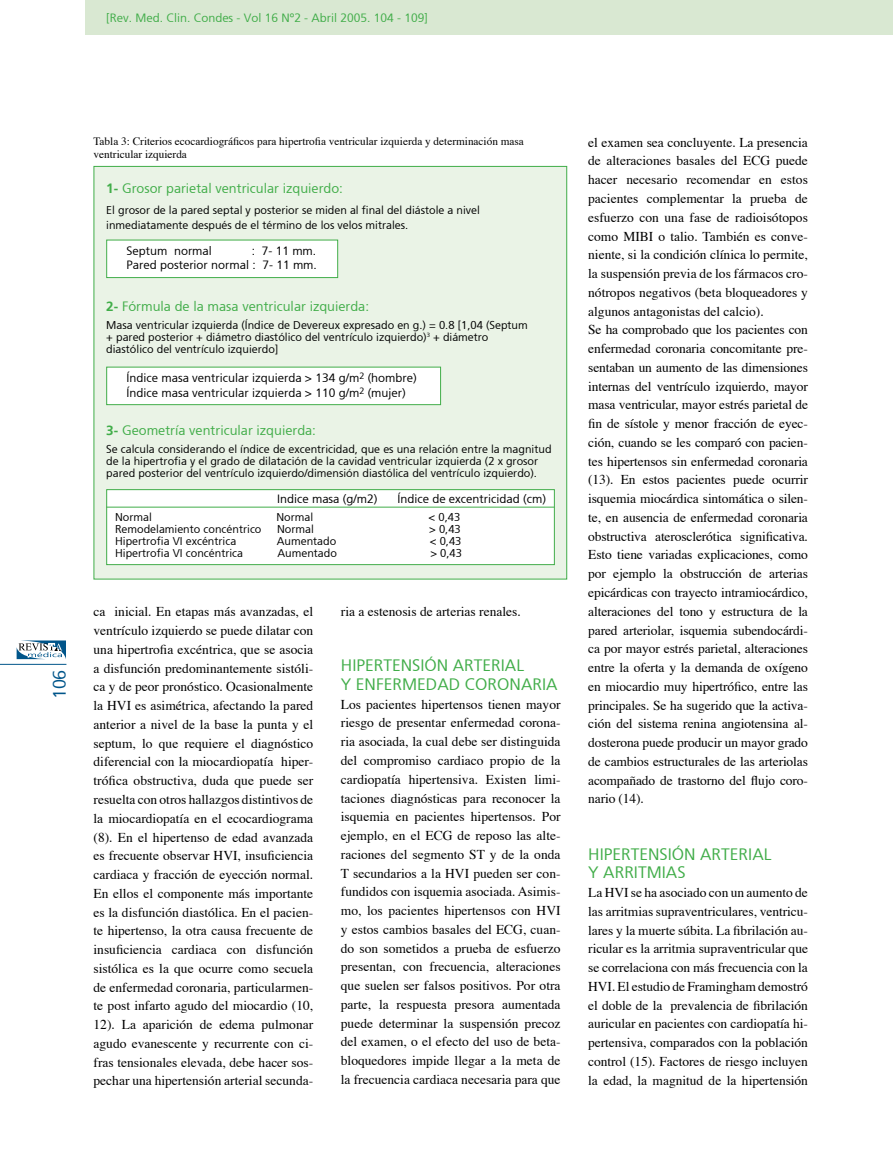
<style>
.page{position:relative;width:893px;height:1170px;background:#fff}
.page>*{position:absolute;margin:0;border:0;box-sizing:border-box;transform-origin:0 0}
.t1{font:18px "Weissach";color:#00558a}
.t2{font:16.5px/18.8px "Weissach";color:#41ad49}
.t3{font:13.5px/18.8px "Times";letter-spacing:-.01em;color:#000;text-align:justify}
.t4{font:13.5px "Weissach";color:#41ad49}
.t5{font:12px/14.4px "Weissach";color:#000;text-align:right}
.t6{font:12px "Weissach";color:#41ad49}
.t7{font:11.25px/12px "Weissach";color:#000}
.t8{font:11.25px/13.5px "Times";color:#000}
.s1{font-weight:700}
</style>
<div class="page">
<svg style="left:17px;top:640px;width:49px;height:19px"></svg>
<hr style="left:0;top:664px;width:66px;height:1px;background:#00558a">
<div style="left:94px;top:166px;width:473px;height:413px;background:#eaf3e6"></div>
<div style="left:107px;top:240px;width:231px;height:37px;background:#fff"></div>
<div style="left:106px;top:240px;width:232px;height:38px;border:1px solid #41ad49"></div>
<div style="left:85px;top:0;width:808px;height:34px;background:#d9e8d2"></div>
<div style="left:107px;top:367px;width:334px;height:37px;background:#fff"></div>
<div style="left:106px;top:367px;width:335px;height:38px;border:1px solid #41ad49"></div>
<div style="left:107px;top:489px;width:447px;height:75px;background:#fff"></div>
<div style="left:106px;top:489px;width:449px;height:76px;border:1px solid #41ad49"></div>
<hr style="left:106px;top:507px;width:448px;height:1px;background:#41ad49">
<p class="t6" style="left:106px;top:11px;width:323px">[Rev. Med. Clin. Condes - Vol 16 Nº2 - Abril 2005. 104 - 109]</p>
<h1 class="t1" style="left:49px;top:699px;width:31px;rotate:-90deg">106</h1>
<p class="t8" style="left:94px;top:133px;width:432px">Tabla 3: Criterios ecocardiográficos para hipertrofia ventricular izquierda y determinación masa ventricular izquierda</p>
<p class="t4" style="left:106px;top:181px;width:238px"><span class="s1">1-</span> Grosor parietal ventricular izquierdo:</p>
<p class="t7" style="left:106px;top:203px;width:375px;line-height:15px">El grosor de la pared septal y posterior se miden al final del diástole a nivel inmediatamente después de el término de los velos mitrales.</p>
<p class="t5" style="left:126px;top:243px;width:87px">Septum normal</p>
<p class="t5" style="left:126px;top:243px;width:192px">: 7- 11 mm.<br>Pared posterior normal : 7- 11 mm.</p>
<p class="t4" style="left:106px;top:299px;width:264px"><span class="s1">2-</span> Fórmula de la masa ventricular izquierda:</p>
<p class="t7" style="left:106px;top:319px;width:423px">Masa ventricular izquierda (Índice de Devereux expresado en g.) = 0.8 [1,04 (Septum + pared posterior + diámetro diastólico del ventrículo izquierdo)<sup>3</sup> + diámetro diastólico del ventrículo izquierdo]</p>
<p class="t5" style="left:126px;top:370px;width:292px;text-align:left">Índice masa ventricular izquierda &gt; 134 g/m<sup>2</sup> (hombre)<br>Índice masa ventricular izquierda &gt; 110 g/m<sup>2</sup> (mujer)</p>
<p class="t4" style="left:106px;top:422px;width:211px"><span class="s1">3-</span> Geometría ventricular izquierda:</p>
<p class="t7" style="left:106px;top:442px;width:447px">Se calcula considerando el índice de excentricidad, que es una relación entre la magnitud de la hipertrofia y el grado de dilatación de la cavidad ventricular izquierda (2 x grosor pared posterior del ventrículo izquierdo/dimensión diastólica del ventrículo izquierdo).</p>
<p class="t5" style="left:277px;top:491px;width:102px">Indice masa (g/m2)</p>
<p class="t5" style="left:397px;top:491px;width:150px">Índice de excentricidad (cm)</p>
<p class="t7" style="left:115px;top:511px;width:38px">Normal</p>
<p class="t7" style="left:276px;top:511px;width:38px">Normal</p>
<p class="t7" style="left:429px;top:511px;width:33px">&lt; 0,43</p>
<p class="t7" style="left:115px;top:523px;width:148px">Remodelamiento concéntrico</p>
<p class="t7" style="left:277px;top:523px;width:38px">Normal</p>
<p class="t7" style="left:429px;top:523px;width:33px">&gt; 0,43</p>
<p class="t7" style="left:115px;top:535px;width:123px">Hipertrofia VI excéntrica</p>
<p class="t7" style="left:277px;top:535px;width:61px">Aumentado</p>
<p class="t7" style="left:430px;top:535px;width:33px">&lt; 0,43</p>
<p class="t7" style="left:115px;top:547px;width:130px">Hipertrofia VI concéntrica</p>
<p class="t7" style="left:277px;top:547px;width:61px">Aumentado</p>
<p class="t7" style="left:430px;top:547px;width:33px">&gt; 0,43</p>
<p class="t3" style="left:94px;top:601px;width:221px">ca inicial. En etapas más avanzadas, el ventrículo izquierdo se puede dilatar con una hipertrofia excéntrica, que se asocia a disfunción predominantemente sistóli&shy;ca y de peor pronóstico. Ocasionalmente la HVI es asimétrica, afectando la pared anterior a nivel de la base la punta y el septum, lo que requiere el diagnóstico diferencial con la miocardiopatía hiper&shy;trófica obstructiva, duda que puede ser resuelta con otros hallazgos distintivos de la miocardiopatía en el ecocardiograma (8). En el hipertenso de edad avanzada es frecuente observar HVI, insuficiencia cardiaca y fracción de eyección normal.<br>En ellos el componente más importante es la disfunción diastólica. En el pacien&shy;te hipertenso, la otra causa frecuente de insuficiencia cardiaca con disfunción sistólica es la que ocurre como secuela de enfermedad coronaria, particularmen&shy;te post infarto agudo del miocardio (10, 12). La aparición de edema pulmonar agudo evanescente y recurrente con ci&shy;fras tensionales elevada, debe hacer sos&shy;pechar una hipertensión arterial secunda-</p>
<p class="t3" style="left:341px;top:601px;width:181px">ria a estenosis de arterias renales.</p>
<p class="t2" style="left:341px;top:656px;width:218px">HIPERTENSIÓN ARTERIAL<br>Y ENFERMEDAD CORONARIA</p>
<p class="t3" style="left:341px;top:693px;width:221px">Los pacientes hipertensos tienen mayor riesgo de presentar enfermedad corona&shy;ria asociada, la cual debe ser distinguida del compromiso cardiaco propio de la cardiopatía hipertensiva. Existen limi&shy;taciones diagnósticas para reconocer la isquemia en pacientes hipertensos. Por ejemplo, en el ECG de reposo las alte&shy;raciones del segmento ST y de la onda T secundarios a la HVI pueden ser con&shy;fundidos con isquemia asociada. Asimis&shy;mo, los pacientes hipertensos con HVI y estos cambios basales del ECG, cuan&shy;do son sometidos a prueba de esfuerzo presentan, con frecuencia, alteraciones que suelen ser falsos positivos. Por otra parte, la respuesta presora aumentada puede determinar la suspensión precoz del examen, o el efecto del uso de beta&shy;bloquedores impide llegar a la meta de la frecuencia cardiaca necesaria para que</p>
<p class="t3" style="left:588px;top:132px;width:221px;text-align:left">el examen sea concluyente. La presencia de alteraciones basales del ECG puede hacer necesario recomendar en estos pacientes complementar la prueba de esfuerzo con una fase de radioisótopos como MIBI o talio. También es conve&shy;niente, si la condición clínica lo permite, la suspensión previa de los fármacos cro&shy;nótropos negativos (beta bloqueadores y algunos antagonistas del calcio).<br>Se ha comprobado que los pacientes con enfermedad coronaria concomitante pre&shy;sentaban un aumento de las dimensiones internas del ventrículo izquierdo, mayor masa ventricular, mayor estrés parietal de fin de sístole y menor fracción de eyec&shy;ción, cuando se les comparó con pacien&shy;tes hipertensos sin enfermedad coronaria (13). En estos pacientes puede ocurrir isquemia miocárdica sintomática o silen&shy;te, en ausencia de enfermedad coronaria obstructiva aterosclerótica significativa.<br>Esto tiene variadas explicaciones, como por ejemplo la obstrucción de arterias epicárdicas con trayecto intramiocárdico, alteraciones del tono y estructura de la pared arteriolar, isquemia subendocárdi&shy;ca por mayor estrés parietal, alteraciones entre la oferta y la demanda de oxígeno en miocardio muy hipertrófico, entre las principales. Se ha sugerido que la activa&shy;ción del sistema renina angiotensina al&shy;dosterona puede producir un mayor grado de cambios estructurales de las arteriolas acompañado de trastorno del flujo coro&shy;nario (14).</p>
<p class="t2" style="left:588px;top:844px;width:185px">HIPERTENSIÓN ARTERIAL<br>Y ARRITMIAS</p>
<p class="t3" style="left:588px;top:882px;width:221px">La HVI se ha asociado con un aumento de las arritmias supraventriculares, ventricu&shy;lares y la muerte súbita. La fibrilación au&shy;ricular es la arritmia supraventricular que se correlaciona con más frecuencia con la HVI. El estudio de Framingham demostró el doble de la prevalencia de fibrilación auricular en pacientes con cardiopatía hi&shy;pertensiva, comparados con la población control (15). Factores de riesgo incluyen la edad, la magnitud de la hipertensión</p>
</div>
